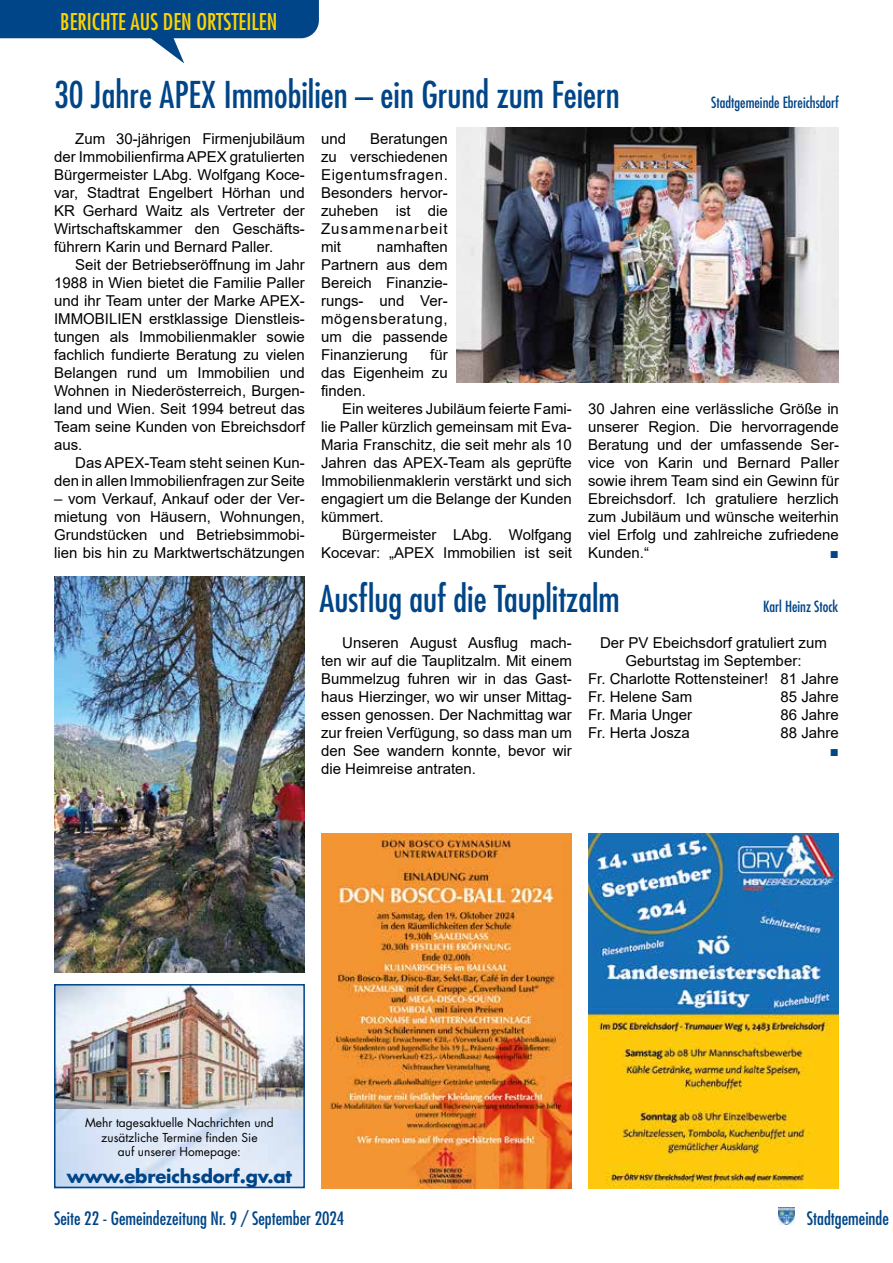
<style>
.page{position:relative;width:893px;height:1263px;background:#fff}
.page>*{position:absolute;margin:0;border:0;box-sizing:border-box;transform-origin:0 0}
.t1{font:condensed 36px "Futura Std";color:#004587}
.t2{font:condensed 22.5px "Futura Std";color:#ffd300}
.t3{font:condensed 18px "Futura Std";color:#004587}
.t4{font:700 18px "Futura Std";letter-spacing:-.01em;color:#004587}
.t5{font:15px/18px "Arial";color:#000;text-align:justify}
.t6{font:condensed 15px "Futura Std";color:#004587}
.t7{font:15px "Arial";color:#004587}
.t8{font:12px/14.4px "Futura Std";color:#000;text-align:center}
</style>
<div class="page">
<svg style="left:0;top:0;width:319px;height:63px"></svg>
<img style="left:778px;top:1208px;width:16px;height:17px">
<img style="left:456px;top:128px;width:383px;height:255px">
<img style="left:54px;top:576px;width:251px;height:396px">
<img style="left:321px;top:833px;width:251px;height:355px">
<img style="left:588px;top:833px;width:251px;height:355px">
<img style="left:57px;top:987px;width:245px;height:122px">
<div style="left:54px;top:984px;width:251px;height:204px;border:2px solid #004587"></div>
<h2 class="t2" style="left:60px;top:8px;width:218px">BERICHTE AUS DEN ORTSTEILEN</h2>
<h1 class="t1" style="left:54px;top:74px;width:567px">30 Jahre APEX Immobilien – ein Grund zum Feiern</h1>
<p class="t6" style="left:711px;top:94px;width:129px">Stadtgemeinde Ebreichsdorf</p>
<p class="t5" style="left:54px;top:130px;width:252px;text-indent:21px">Zum 30-jährigen Firmenjubiläum der Immobilienfirma APEX gratulierten Bürgermeister LAbg. Wolfgang Koce&shy;var, Stadtrat Engelbert Hörhan und KR Gerhard Waitz als Vertreter der Wirtschaftskammer den Geschäfts&shy;führern Karin und Bernard Paller.</p>
<p class="t5" style="left:54px;top:256px;width:252px;text-indent:21px">Seit der Betriebseröffnung im Jahr 1988 in Wien bietet die Familie Paller und ihr Team unter der Marke APEX-IMMOBILIEN erstklassige Dienstleis&shy;tungen als Immobilienmakler sowie fachlich fundierte Beratung zu vielen Belangen rund um Immobilien und Wohnen in Niederösterreich, Burgen&shy;land und Wien. Seit 1994 betreut das Team seine Kunden von Ebreichsdorf aus.</p>
<p class="t5" style="left:54px;top:454px;width:252px;text-align:right">Das APEX-Team steht seinen Kun&shy;den in allen Immobilienfragen zur Seite</p>
<p class="t5" style="left:54px;top:490px;width:252px">– vom Verkauf, Ankauf oder der Ver&shy;mietung von Häusern, Wohnungen, Grundstücken und Betriebsimmobi&shy;lien bis hin zu Marktwertschätzungen</p>
<p class="t5" style="left:321px;top:130px;width:128px;text-indent:49px">Beratungen zu verschiedenen Eigentumsfragen.<br>Besonders hervor&shy;zuheben ist die Zusammenarbeit mit</p>
<p class="t5" style="left:321px;top:130px;width:27px">und</p>
<p class="t5" style="left:321px;top:238px;width:128px;text-indent:56px">namhaften Partnern aus dem Bereich Finanzie&shy;rungs- und Ver&shy;mögensberatung, um die passende Finanzierung</p>
<p class="t5" style="left:321px;top:346px;width:128px;text-indent:109px">für das Eigenheim zu finden.</p>
<p class="t5" style="left:321px;top:400px;width:252px;text-indent:21px">Ein weiteres Jubiläum feierte Fami&shy;lie Paller kürzlich gemeinsam mit Eva-Maria Franschitz, die seit mehr als 10<br>Jahren das APEX-Team als geprüfte Immobilienmaklerin verstärkt und sich engagiert um die Belange der Kunden kümmert.</p>
<p class="t5" style="left:321px;top:526px;width:252px;text-align:right">Bürgermeister LAbg. Wolfgang<br>Kocevar: „APEX Immobilien ist seit</p>
<p class="t5" style="left:588px;top:400px;width:252px">30 Jahren eine verlässliche Größe in unserer Region. Die hervorragende Beratung und der umfassende Ser&shy;vice von Karin und Bernard Paller sowie ihrem Team sind ein Gewinn für Ebreichsdorf. Ich gratuliere herzlich zum Jubiläum und wünsche weiterhin viel Erfolg und zahlreiche zufriedene Kunden.“</p>
<p class="t7" style="left:830px;top:543px;width:11px">■</p>
<h1 class="t1" style="left:320px;top:577px;width:302px">Ausflug auf die Tauplitzalm</h1>
<p class="t6" style="left:763px;top:597px;width:77px">Karl Heinz Stock</p>
<p class="t5" style="left:321px;top:634px;width:252px;text-indent:21px">Unseren August Ausflug mach&shy;ten wir auf die Tauplitzalm. Mit einem Bummelzug fuhren wir in das Gast&shy;haus Hierzinger, wo wir unser Mittag&shy;essen genossen. Der Nachmittag war zur freien Verfügung, so dass man um den See wandern konnte, bevor wir die Heimreise antraten.</p>
<p class="t5" style="left:600px;top:634px;width:228px">Der PV Ebeichsdorf gratuliert zum</p>
<p class="t5" style="left:626px;top:652px;width:177px">Geburtstag im September:</p>
<p class="t5" style="left:588px;top:670px;width:252px">Fr. Charlotte Rottensteiner! 81 Jahre</p>
<p class="t5" style="left:588px;top:688px;width:106px">Fr. Helene Sam</p>
<p class="t5" style="left:781px;top:688px;width:60px">85 Jahre</p>
<p class="t5" style="left:588px;top:706px;width:106px">Fr. Maria Unger</p>
<p class="t5" style="left:781px;top:706px;width:60px">86 Jahre</p>
<p class="t5" style="left:588px;top:724px;width:103px">Fr. Herta Josza</p>
<p class="t5" style="left:781px;top:724px;width:60px">88 Jahre</p>
<p class="t7" style="left:830px;top:741px;width:11px">■</p>
<p class="t8" style="left:85px;top:1116px;width:190px">Mehr tagesaktuelle Nachrichten und zusätzliche Termine finden Sie<br>auf unserer Homepage:</p>
<p class="t4" style="left:67px;top:1164px;width:227px">www.ebreichsdorf.gv.at</p>
<p class="t3" style="left:54px;top:1207px;width:292px">Seite 22 - Gemeindezeitung Nr. 9 / September 2024</p>
<p class="t3" style="left:807px;top:1207px;width:84px">Stadtgemeinde</p>
</div>
